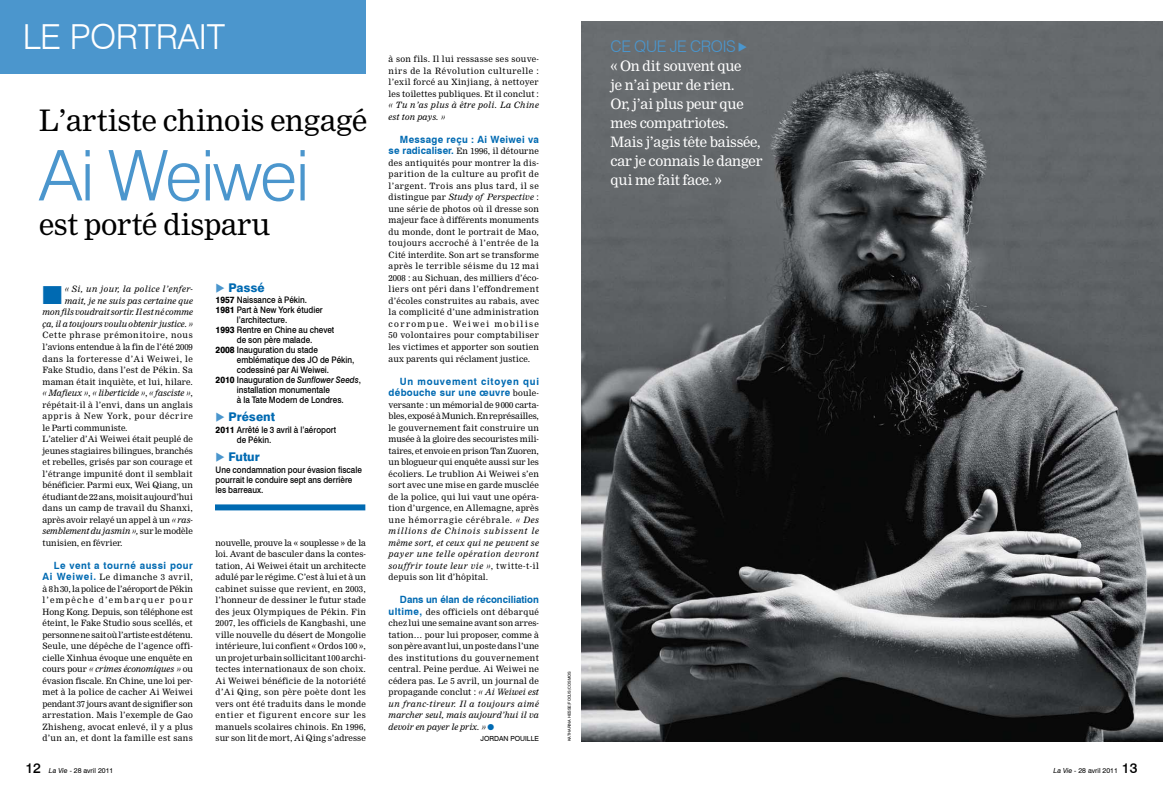
<style>
.page{position:relative;width:1163px;height:794px;background:#fff}
.page>*{position:absolute;margin:0;border:0;box-sizing:border-box;transform-origin:0 0}
.t1{font:300 70px "Swiss 721 BT";color:#4b96cd}
.t2{font:300 34.5px "Swiss 721 BT";letter-spacing:-.01em;color:#fff}
.t3{font:29px "Nimrod";letter-spacing:-.01em;color:#000}
.t4{font:300 16px "Swiss 721 BT";letter-spacing:-.02em;color:#4b96cd}
.t5{font:14px/19px "Nimrod";letter-spacing:-.02em;color:#fff}
.t6{font:800 12px "Swiss 721 BT";color:#006ab2}
.t7{font:700 10px/11.5px "Swiss 721 BT";letter-spacing:.07em;color:#006ab2;text-align:right}
.t8{font:700 10px "Swiss 721 BT";color:#006ab2}
.t9{font:700 10px "Swiss 721 BT";letter-spacing:.05em;color:#006ab2}
.t10{font:700 10px "Swiss 721 BT";letter-spacing:.03em;color:#006ab2}
.t11{font:500 9px/10px "Swiss 721 BT";color:#000;scale:.9 1}
.t12{font:8.5px/11.5px "Nimrod";letter-spacing:.015em;color:#000;text-align:justify}
.t13{font:italic 8.5px/11.5px "Nimrod";letter-spacing:.01em;color:#000;text-align:right}
.t14{font:italic 8.5px/11.5px "Nimrod";letter-spacing:.04em;color:#000}
.t15{font:7px "Swiss 721 BT";color:#000}
.t16{font:4px "Swiss 721 BT";color:#000}
.s1{color:#006ab2}
.s2{font-style:italic}
.s3{font-family:"Swiss 721 BT";font-weight:700;font-size:10px;color:#006ab2}
.s4{font-weight:500;font-size:14px}
.s5{color:#4b96cd}
.s6{font-weight:800}
.s7{font-family:"Nimrod";font-weight:400;font-size:8.5px;color:#000}
</style>
<div class="page">
<div style="left:0;top:0;width:366px;height:74px;background:#4b96cd"></div>
<div style="left:215px;top:504px;width:150px;height:6px;background:#006ab2"></div>
<img style="left:581px;top:22px;width:581px;height:719px">
<h2 class="t2" style="left:23px;top:16px;width:204px">LE PORTRAIT</h2>
<h3 class="t3" style="left:39px;top:103px;width:329px">L’artiste chinois engagé</h3>
<h1 class="t1" style="left:39px;top:133px;width:272px">AI WEIWEI</h1>
<h3 class="t3" style="left:39px;top:207px;width:232px">est porté disparu</h3>
<p class="t13" style="left:43px;top:284px;width:152px"><span class="s1">■</span> « Si, un jour, la police l’enfer&shy;mait, je ne suis pas certaine que<br>mon fils voudrait sortir. Il est né comme ça, il a toujours voulu obtenir justice. »</p>
<p class="t12" style="left:43px;top:330px;width:152px;text-align:left">Cette phrase prémonitoire, nous l’avions entendue à la fin de l’été 2009 dans la forteresse d’Ai Weiwei, le Fake Studio, dans l’est de Pékin. Sa maman était inquiète, et lui, hilare. <span class="s2">« Mafieux »</span>, <span class="s2">« liberticide »</span>, <span class="s2">« fasciste »</span>, répétait-il à l’envi, dans un anglais appris à New York, pour décrire le Parti communiste.<br>L’atelier d’Ai Weiwei était peuplé de jeunes stagiaires bilingues, branchés et rebelles, grisés par son courage et l’étrange impunité dont il semblait bénéficier. Parmi eux, Wei Qiang, un étudiant de 22ans, moisit aujourd’hui dans un camp de travail du Shanxi, après avoir relayé un appel à un <span class="s2">« ras&shy;semblement du jasmin»,</span> sur le modèle tunisien, en février.</p>
<p class="t9" style="left:54px;top:559px;width:140px">Le vent a tourné aussi pour</p>
<p class="t12" style="left:43px;top:571px;width:152px"><span class="s3">Ai Weiwei.</span> Le dimanche 3 avril, à 8h30, la police de l’aéroport de Pékin l’empêche d’embarquer pour Hong Kong. Depuis, son téléphone est éteint, le Fake Studio sous scellés, et personne ne sait où l’artiste est détenu.<br>Seule, une dépêche de l’agence offi&shy;cielle Xinhua évoque une enquête en cours pour <span class="s2">« crimes économiques »</span> ou évasion fiscale. En Chine, une loi per&shy;met à la police de cacher Ai Weiwei pendant 37 jours avant de signifier son arrestation. Mais l’exemple de Gao Zhisheng, avocat enlevé, il y a plus d’un an, et dont la famille est sans</p>
<p class="t15" style="left:26px;top:766px;width:89px"><span class="s4">12</span> <span class="s2">La Vie</span> - 28 AVRIL 2011</p>
<h3 class="t6" style="left:215px;top:280px;width:51px"><span class="s5">◆</span> Passé</h3>
<p class="t11" style="left:215px;top:294px;width:103px"><span class="s6">1957</span> Naissance à Pékin.</p>
<p class="t11" style="left:215px;top:304px;width:121px"><span class="s6">1981</span> Part à New York étudier</p>
<p class="t11" style="left:237px;top:314px;width:58px">l’architecture.</p>
<p class="t11" style="left:215px;top:324px;width:133px"><span class="s6">1993</span> Rentre en Chine au chevet</p>
<p class="t11" style="left:237px;top:334px;width:85px">de son père malade.</p>
<p class="t11" style="left:215px;top:344px;width:115px"><span class="s6">2008</span> Inauguration du stade</p>
<p class="t11" style="left:237px;top:354px;width:132px">emblématique des JO de Pékin,</p>
<p class="t11" style="left:237px;top:364px;width:104px">codessiné par Ai Weiwei.</p>
<p class="t11" style="left:215px;top:374px;width:163px"><span class="s6">2010</span> Inauguration de <span class="s2">Sunflower Seeds</span>,</p>
<p class="t11" style="left:237px;top:384px;width:105px">installation monumentale</p>
<p class="t11" style="left:237px;top:394px;width:120px">à la Tate Modern de Londres.</p>
<h3 class="t6" style="left:215px;top:409px;width:61px"><span class="s5">◆</span> Présent</h3>
<p class="t11" style="left:237px;top:424px;width:112px;text-indent:-21px"><span class="s6">2011</span> Arrêté le 3 avril à l’aéroport de Pékin.</p>
<h3 class="t6" style="left:215px;top:449px;width:46px"><span class="s5">◆</span> Futur</h3>
<p class="t11" style="left:215px;top:464px;width:164px">Une condamnation pour évasion fiscale pourrait le conduire sept ans derrière les barreaux.</p>
<p class="t12" style="left:215px;top:537px;width:152px">nouvelle, prouve la « souplesse » de la loi. Avant de basculer dans la contes&shy;tation, Ai Weiwei était un architecte adulé par le régime. C’est à lui et à un cabinet suisse que revient, en 2003, l’honneur de dessiner le futur stade des jeux Olympiques de Pékin. Fin 2007, les officiels de Kangbashi, une ville nouvelle du désert de Mongolie intérieure, lui confient « Ordos 100 », un projet urbain sollicitant 100archi&shy;tectes internationaux de son choix.<br>Ai Weiwei bénéficie de la notoriété d’Ai Qing, son père poète dont les vers ont été traduits dans le monde entier et figurent encore sur les manuels scolaires chinois. En 1996, sur son lit de mort, Ai Qing s’adresse</p>
<p class="t12" style="left:388px;top:54px;width:152px">à son fils. Il lui ressasse ses souve&shy;nirs de la Révolution culturelle : l’exil forcé au Xinjiang, à nettoyer les toilettes publiques. Et il conclut :</p>
<p class="t14" style="left:388px;top:100px;width:152px">« Tu n’as plus à être poli. La Chine est ton pays. »</p>
<p class="t10" style="left:400px;top:133px;width:140px">Message reçu : Ai Weiwei va</p>
<p class="t12" style="left:388px;top:146px;width:152px"><span class="s3">se radicaliser.</span> En 1996, il détourne des antiquités pour montrer la dis&shy;parition de la culture au profit de l’argent. Trois ans plus tard, il se distingue par <span class="s2">Study of Perspective</span> : une série de photos où il dresse son majeur face à différents monuments du monde, dont le portrait de Mao, toujours accroché à l’entrée de la Cité interdite. Son art se transforme après le terrible séisme du 12 mai 2008 : au Sichuan, des milliers d’éco&shy;liers ont péri dans l’effondrement d’écoles construites au rabais, avec la complicité d’une administration corrompue. Weiwei mobilise 50 volontaires pour comptabiliser les victimes et apporter son soutien aux parents qui réclament justice.</p>
<p class="t7" style="left:388px;top:375px;width:152px">Un mouvement citoyen qui débouche sur une œuvre <span class="s7">boule-</span></p>
<p class="t12" style="left:388px;top:399px;width:152px">versante : un mémorial de 9 000 carta&shy;bles, exposé à Munich. En représailles, le gouvernement fait construire un musée à la gloire des secouristes mili&shy;taires, et envoie en prison Tan Zuoren, un blogueur qui enquête aussi sur les écoliers. Le trublion Ai Weiwei s’en sort avec une mise en garde musclée de la police, qui lui vaut une opéra&shy;tion d’urgence, en Allemagne, après une hémorragie cérébrale. <span class="s2">« Des millions de Chinois subissent le même sort, et ceux qui ne peuvent se payer une telle opération devront souffrir toute leur vie »</span>, twitte-t-il depuis son lit d’hôpital.</p>
<p class="t8" style="left:400px;top:593px;width:140px">Dans un élan de réconciliation</p>
<p class="t12" style="left:388px;top:606px;width:152px"><span class="s3">ultime,</span> des officiels ont débarqué chez lui une semaine avant son arres&shy;tation… pour lui proposer, comme à son père avant lui, un poste dans l’une des institutions du gouvernement central. Peine perdue. Ai Weiwei ne cédera pas. Le 5 avril, un journal de propagande conclut : <span class="s2">« Ai Weiwei est un franc-tireur. Il a toujours aimé marcher seul, mais aujourd’hui il va devoir en payer le prix. »</span> <span class="s1">●</span></p>
<p class="t15" style="left:480px;top:734px;width:60px">JORDAN POUILLE</p>
<p class="t16" style="left:567px;top:741px;width:71px;rotate:-90deg">KATHARINA HESSE/FOCUS/COSMOS</p>
<h3 class="t4" style="left:610px;top:37px;width:138px">CE QUE JE CROIS ◆</h3>
<h3 class="t5" style="left:610px;top:57px;width:153px">« On dit souvent que<br>je n’ai peur de rien.<br>Or, j’ai plus peur que mes compatriotes.<br>Mais j’agis tête baissée, car je connais le danger qui me fait face. »</h3>
<p class="t15" style="left:1053px;top:766px;width:85px"><span class="s2">La Vie</span> - 28 AVRIL 2011 <span class="s4">13</span></p>
</div>
